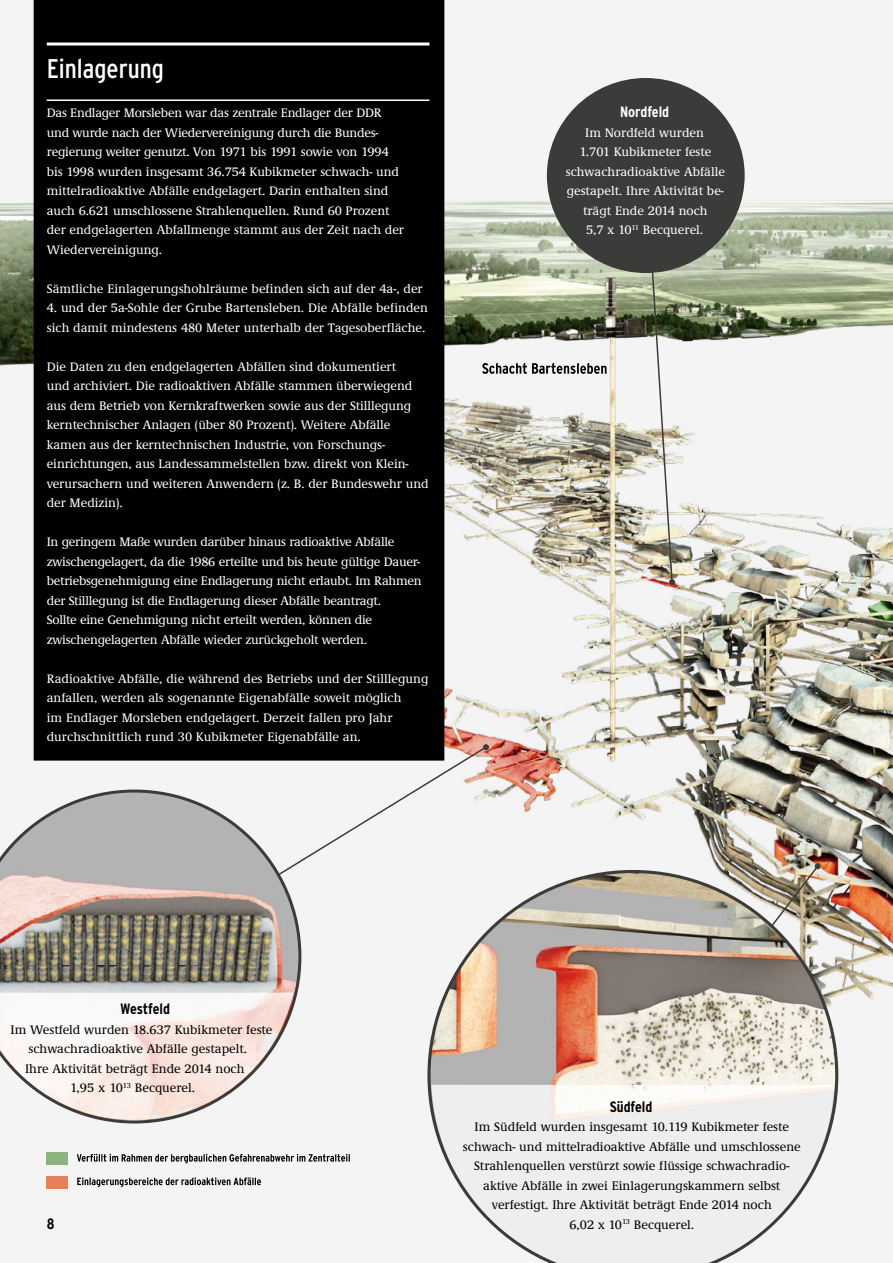
<style>
.page{position:relative;width:893px;height:1263px;background:#f4f4f4}
.page>*{position:absolute;margin:0;border:0;box-sizing:border-box;transform-origin:0 0}
.Seitenüberschrift{font:condensed 27px "Interstate";color:#fff}
.Zwischenüberschrift{font:700 condensed 15px "Interstate";color:#000}
.Grafikbeschriftung{font:700 condensed 15px "Interstate";color:#fff}
.Text{font:500 12.75px/19.5px "Demos EF";letter-spacing:-.005em;color:#fff}
.Text-2{font:500 12.75px/19.5px "Demos EF";color:#000;text-align:center}
</style>
<div class="page">
<img style="left:0;top:175px;width:893px;height:1014px">
<div style="left:34px;top:0;width:410px;height:761px;background:#000"></div>
<hr style="left:47px;top:43px;width:382px;height:3px;background:#fff">
<hr style="left:47px;top:99px;width:382px;height:2px;background:#fff">
<svg style="left:137px;top:745px;width:351px;height:217px"></svg>
<svg style="left:483px;top:744px;width:6px;height:6px"></svg>
<img style="left:645px;top:269px;width:30px;height:316px">
<svg style="left:631px;top:864px;width:189px;height:6px"></svg>
<svg style="left:815px;top:863px;width:6px;height:6px"></svg>
<div style="left:547px;top:78px;width:198px;height:195px;background:#3b3b3a;border-radius:50%"></div>
<img style="left:0;top:789px;width:301px;height:334px">
<img style="left:427px;top:870px;width:411px;height:319px">
<div style="left:47px;top:1152px;width:21px;height:13px;background:#8cb47f"></div>
<div style="left:47px;top:1176px;width:21px;height:12px;background:#e97e5c"></div>
<svg style="left:77px;top:1177px;width:184px;height:10px"></svg>
<svg style="left:77px;top:1154px;width:273px;height:9px"></svg>
<svg style="left:431px;top:1085px;width:403px;height:178px"></svg>
<svg style="left:0;top:992px;width:293px;height:128px"></svg>
<svg style="left:482px;top:363px;width:124px;height:11px"></svg>
<h2 class="Seitenüberschrift" style="left:47px;top:52px;width:119px">Einlagerung</h2>
<p class="Text" style="left:47px;top:103px;width:359px">Das Endlager Morsleben war das zentrale Endlager der DDR und wurde nach der Wiedervereinigung durch die Bundes&shy;regierung weiter genutzt. Von 1971 bis 1991 sowie von 1994 bis 1998 wurden insgesamt 36.754 Kubikmeter schwach- und mittelradioaktive Abfälle endgelagert. Darin enthalten sind auch 6.621 umschlossene Strahlenquellen. Rund 60 Prozent der endgelagerten Abfallmenge stammt aus der Zeit nach der Wiedervereinigung.</p>
<p class="Text" style="left:47px;top:279px;width:377px">Sämtliche Einlagerungshohlräume befinden sich auf der 4a-, der</p>
<p class="Text" style="left:47px;top:298px;width:383px">4. und der 5a-Sohle der Grube Bartensleben. Die Abfälle befinden sich damit mindestens 480 Meter unterhalb der Tagesoberfläche.</p>
<p class="Text" style="left:47px;top:357px;width:383px">Die Daten zu den endgelagerten Abfällen sind dokumentiert<br>und archiviert. Die radioaktiven Abfälle stammen überwiegend aus dem Betrieb von Kernkraftwerken sowie aus der Stilllegung kerntechnischer Anlagen (über 80 Prozent). Weitere Abfälle kamen aus der kerntechnischen Industrie, von Forschungs&shy;einrichtungen, aus Landessammelstellen bzw. direkt von Klein&shy;verursachern und weiteren Anwendern (z. B. der Bundeswehr und der Medizin).</p>
<p class="Text" style="left:47px;top:532px;width:376px">In geringem Maße wurden darüber hinaus radioaktive Abfälle zwischengelagert, da die 1986 erteilte und bis heute gültige Dauer&shy;betriebsgenehmigung eine Endlagerung nicht erlaubt. Im Rahmen der Stilllegung ist die Endlagerung dieser Abfälle beantragt.<br>Sollte eine Genehmigung nicht erteilt werden, können die zwischengelagerten Abfälle wieder zurückgeholt werden.</p>
<p class="Text" style="left:47px;top:669px;width:383px">Radioaktive Abfälle, die während des Betriebs und der Stilllegung anfallen, werden als sogenannte Eigenabfälle soweit möglich<br>im Endlager Morsleben endgelagert. Derzeit fallen pro Jahr durchschnittlich rund 30 Kubikmeter Eigenabfälle an.</p>
<h3 class="Grafikbeschriftung" style="left:620px;top:103px;width:51px">Nordfeld</h3>
<p class="Text" style="left:566px;top:123px;width:161px;text-align:center">Im Nordfeld wurden<br>1.701 Kubikmeter feste schwachradioaktive Abfälle gestapelt. Ihre Aktivität be&shy;trägt Ende 2014 noch<br>5,7 x 10<sup>11</sup> Becquerel.</p>
<h3 class="Zwischenüberschrift" style="left:121px;top:1000px;width:51px">Westfeld</h3>
<p class="Text-2" style="left:11px;top:1020px;width:263px">Im Westfeld wurden 18.637 Kubikmeter feste</p>
<p class="Text-2" style="left:28px;top:1039px;width:220px">schwachradioaktive Abfälle gestapelt.</p>
<p class="Text-2" style="left:25px;top:1059px;width:221px">Ihre Aktivität beträgt Ende 2014 noch</p>
<p class="Text-2" style="left:70px;top:1078px;width:126px">1,95 x 10<sup>13</sup> Becquerel.</p>
<p class="Zwischenüberschrift" style="left:47px;top:1214px;width:9px">8</p>
<h3 class="Zwischenüberschrift" style="left:610px;top:1097px;width:44px">Südfeld</h3>
<p class="Text-2" style="left:463px;top:1117px;width:339px">Im Südfeld wurden insgesamt 10.119 Kubikmeter feste schwach- und mittelradioaktive Abfälle und umschlossene Strahlenquellen verstürzt sowie flüssige schwachradio&shy;aktive Abfälle in zwei Einlagerungskammern selbst verfestigt. Ihre Aktivität beträgt Ende 2014 noch<br>6,02 x 10<sup>13</sup> Becquerel.</p>
</div>
